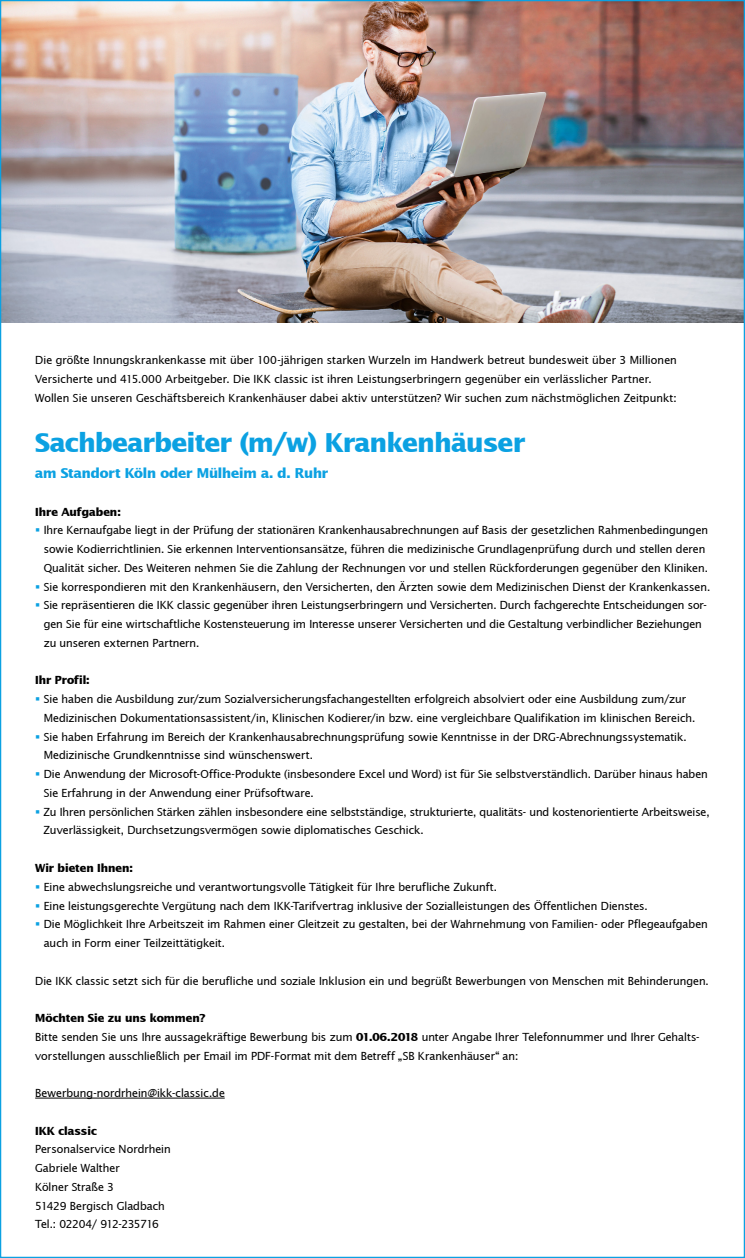
<style>
.page{position:relative;width:745px;height:1258px;background:#fff}
.page>*{position:absolute;margin:0;border:0;box-sizing:border-box;transform-origin:0 0}
.t1{font:700 26.25px "IKK Lucida Sans";letter-spacing:-.015em;color:#0ba1e2}
.t2{font:700 13.75px "IKK Lucida Sans";letter-spacing:-.01em;color:#0ba1e2}
.t3{font:11.25px/18.8px "IKK Lucida Sans";letter-spacing:.005em;color:#000}
.t4{font:700 11.25px "IKK Lucida Sans";color:#000}
.s1{color:#0ba1e2}
.s2{font-weight:700}
</style>
<div class="page">
<img style="left:2px;top:2px;width:740px;height:320px">
<hr style="left:35px;top:1098px;width:189px;height:1px;background:#000">
<p class="t3" style="left:35px;top:351px;width:642px">Die größte Innungskrankenkasse mit über 100-jährigen starken Wurzeln im Handwerk betreut bundesweit über 3 Millionen<br>Versicherte und 415.000 Arbeitgeber. Die IKK classic ist ihren Leistungserbringern gegenüber ein verlässlicher Partner.<br>Wollen Sie unseren Geschäftsbereich Krankenhäuser dabei aktiv unterstützen? Wir suchen zum nächstmöglichen Zeitpunkt:</p>
<h1 class="t1" style="left:35px;top:427px;width:491px">Sachbearbeiter (m/w) Krankenhäuser</h1>
<p class="t2" style="left:35px;top:465px;width:294px">am Standort Köln oder Mülheim a. d. Ruhr</p>
<p class="t4" style="left:35px;top:505px;width:87px">Ihre Aufgaben:</p>
<p class="t3" style="left:44px;top:521px;width:665px;text-indent:-9px"><span class="s1">▪</span> Ihre Kernaufgabe liegt in der Prüfung der stationären Krankenhausabrechnungen auf Basis der gesetzlichen Rahmenbedingungen sowie Kodierrichtlinien. Sie erkennen Interventionsansätze, führen die medizinische Grundlagenprüfung durch und stellen deren<br>Qualität sicher. Des Weiteren nehmen Sie die Zahlung der Rechnungen vor und stellen Rückforderungen gegenüber den Kliniken.</p>
<p class="t3" style="left:35px;top:577px;width:676px"><span class="s1">▪</span> Sie korrespondieren mit den Krankenhäusern, den Versicherten, den Ärzten sowie dem Medizinischen Dienst der Krankenkassen.</p>
<p class="t3" style="left:44px;top:596px;width:664px;text-indent:-9px"><span class="s1">▪</span> Sie repräsentieren die IKK classic gegenüber ihren Leistungserbringern und Versicherten. Durch fachgerechte Entscheidungen sor&shy;gen Sie für eine wirtschaftliche Kostensteuerung im Interesse unserer Versicherten und die Gestaltung verbindlicher Beziehungen zu unseren externen Partnern.</p>
<p class="t4" style="left:35px;top:674px;width:56px">Ihr Profil:</p>
<p class="t3" style="left:44px;top:690px;width:652px;text-indent:-9px"><span class="s1">▪</span> Sie haben die Ausbildung zur/zum Sozialversicherungsfachangestellten erfolgreich absolviert oder eine Ausbildung zum/zur<br>Medizinischen Dokumentationsassistent/in, Klinischen Kodierer/in bzw. eine vergleichbare Qualifikation im klinischen Bereich.</p>
<p class="t3" style="left:44px;top:727px;width:644px;text-indent:-9px"><span class="s1">▪</span> Sie haben Erfahrung im Bereich der Krankenhausabrechnungsprüfung sowie Kenntnisse in der DRG-Abrechnungssystematik.<br>Medizinische Grundkenntnisse sind wünschenswert.</p>
<p class="t3" style="left:44px;top:765px;width:665px;text-indent:-9px"><span class="s1">▪</span> Die Anwendung der Microsoft-Office-Produkte (insbesondere Excel und Word) ist für Sie selbstverständlich. Darüber hinaus haben<br>Sie Erfahrung in der Anwendung einer Prüfsoftware.</p>
<p class="t3" style="left:44px;top:802px;width:667px;text-indent:-8px"><span class="s1">▪</span> Zu Ihren persönlichen Stärken zählen insbesondere eine selbstständige, strukturierte, qualitäts- und kostenorientierte Arbeitsweise,<br>Zuverlässigkeit, Durchsetzungsvermögen sowie diplomatisches Geschick.</p>
<p class="t4" style="left:35px;top:861px;width:99px">Wir bieten Ihnen:</p>
<p class="t3" style="left:35px;top:877px;width:463px"><span class="s1">▪</span> Eine abwechslungsreiche und verantwortungsvolle Tätigkeit für Ihre berufliche Zukunft.</p>
<p class="t3" style="left:35px;top:896px;width:613px"><span class="s1">▪</span> Eine leistungsgerechte Vergütung nach dem IKK-Tarifvertrag inklusive der Sozialleistungen des Öffentlichen Dienstes.</p>
<p class="t3" style="left:44px;top:915px;width:665px;text-indent:-9px"><span class="s1">▪</span> Die Möglichkeit Ihre Arbeitszeit im Rahmen einer Gleitzeit zu gestalten, bei der Wahrnehmung von Familien- oder Pflegeaufgaben auch in Form einer Teilzeittätigkeit.</p>
<p class="t3" style="left:35px;top:971px;width:674px">Die IKK classic setzt sich für die berufliche und soziale Inklusion ein und begrüßt Bewerbungen von Menschen mit Behinderungen.</p>
<p class="t3" style="left:35px;top:1008px;width:665px"><span class="s2">Möchten Sie zu uns kommen?<br></span>Bitte senden Sie uns Ihre aussagekräftige Bewerbung bis zum <span class="s2">01.06.2018</span> unter Angabe Ihrer Telefonnummer und Ihrer Gehalts&shy;vorstellungen ausschließlich per Email im PDF-Format mit dem Betreff „SB Krankenhäuser“ an:</p>
<p class="t3" style="left:35px;top:1083px;width:191px">Bewerbung-nordrhein@ikk-classic.de</p>
<p class="t4" style="left:35px;top:1124px;width:63px">IKK classic</p>
<p class="t3" style="left:35px;top:1140px;width:137px">Personalservice Nordrhein<br>Gabriele Walther<br>Kölner Straße 3<br>51429 Bergisch Gladbach<br>Tel.: 02204/ 912-235716</p>
</div>
